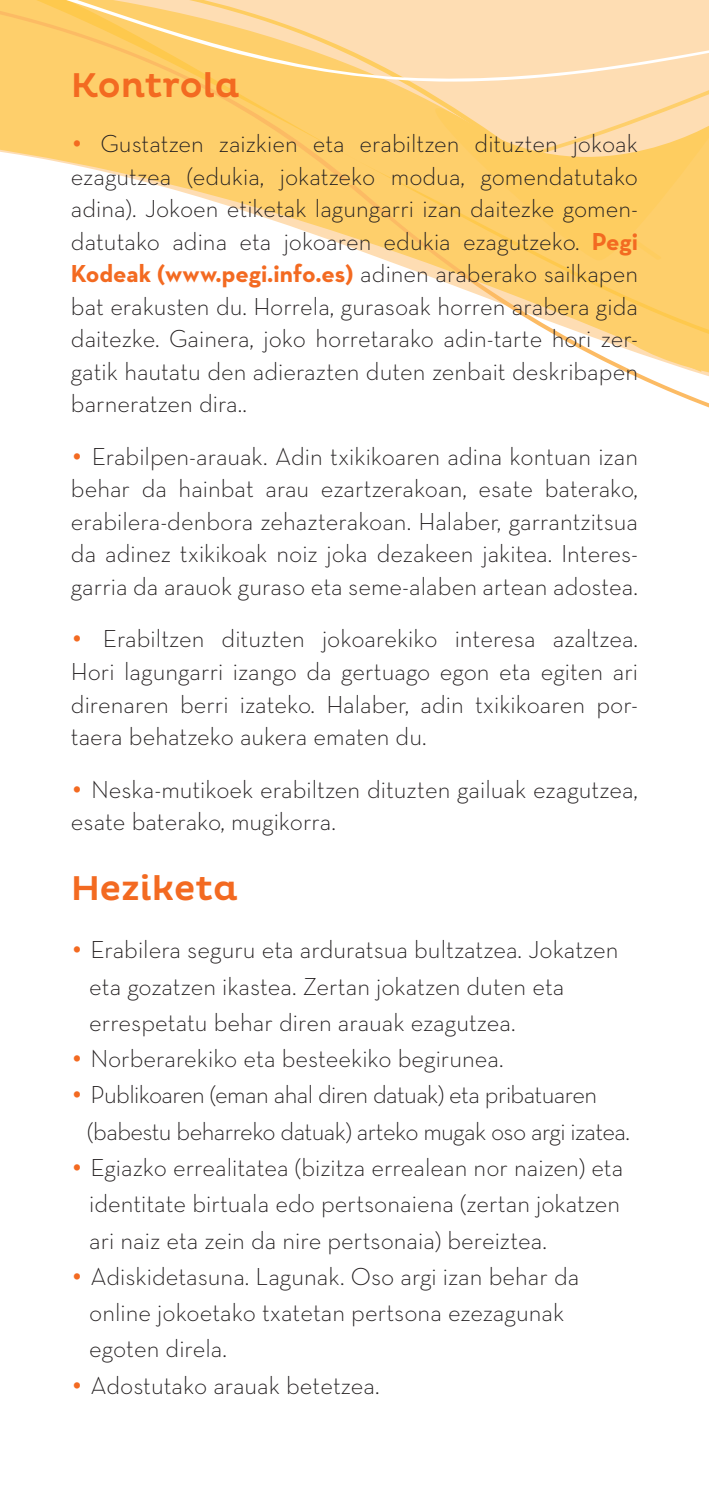
<style>
.page{position:relative;width:709px;height:1489px;background:#fff}
.page>*{position:absolute;margin:0;border:0;box-sizing:border-box;transform-origin:0 0}
.t1{font:500 35px "Pluto";color:#f36a21}
.t2{font:300 25px/32.5px "Neutra Text";color:#231f20}
.t3{font:300 25px/36.2px "Neutra Text";letter-spacing:-.025em;color:#231f20}
.s1{font-family:"Gill Sans";color:#f36a21}
.s2{font-weight:700;color:#f36a21}
</style>
<div class="page">
<svg style="left:0;top:0;width:709px;height:400px"></svg>
<div style="left:118px;top:82px;width:229px;height:103px;background:#fecf6b"></div>
<svg style="left:1px;top:0;width:708px;height:82px;background:#fdd691"></svg>
<svg style="left:347px;top:49px;width:362px;height:214px;background:#fdd484"></svg>
<p class="t1" style="left:71px;top:65px;width:170px">Kontrola</p>
<p class="t2" style="left:71px;top:127px;width:568px;text-align:justify"><span class="s1">•</span> Gustatzen zaizkien eta erabiltzen dituzten jokoak ezagutzea (edukia, jokatzeko modua, gomendatutako adina). Jokoen etiketak lagungarri izan daitezke gomen&shy;datutako adina eta jokoaren edukia ezagutzeko. <span class="s2">Pegi Kodeak (www.pegi.info.es)</span> adinen araberako sailkapen bat erakusten du. Horrela, gurasoak horren arabera gida daitezke. Gainera, joko horretarako adin-tarte hori zer&shy;gatik hautatu den adierazten duten zenbait deskribapen barneratzen dira..</p>
<p class="t2" style="left:71px;top:439px;width:568px;text-align:justify"><span class="s1">•</span> Erabilpen-arauak. Adin txikikoaren adina kontuan izan behar da hainbat arau ezartzerakoan, esate baterako, erabilera-denbora zehazterakoan. Halaber, garrantzitsua da adinez txikikoak noiz joka dezakeen jakitea. Interes&shy;garria da arauok guraso eta seme-alaben artean adostea.</p>
<p class="t2" style="left:71px;top:622px;width:568px;text-align:justify"><span class="s1">•</span> Erabiltzen dituzten jokoarekiko interesa azaltzea.<br>Hori lagungarri izango da gertuago egon eta egiten ari direnaren berri izateko. Halaber, adin txikikoaren por&shy;taera behatzeko aukera ematen du.</p>
<p class="t2" style="left:71px;top:772px;width:568px"><span class="s1">•</span> Neska-mutikoek erabiltzen dituzten gailuak ezagutzea, esate baterako, mugikorra.</p>
<p class="t1" style="left:71px;top:867px;width:169px">Heziketa</p>
<p class="t2" style="left:89px;top:931px;width:531px;line-height:36.2px;text-indent:-18px"><span class="s1">•</span> Erabilera seguru eta arduratsua bultzatzea. Jokatzen eta gozatzen ikastea. Zertan jokatzen duten eta errespetatu behar diren arauak ezagutzea.</p>
<p class="t2" style="left:71px;top:1041px;width:434px"><span class="s1">•</span> Norberarekiko eta besteekiko begirunea.</p>
<p class="t3" style="left:87px;top:1076px;width:544px;text-indent:-16px"><span class="s1">•</span> Publikoaren (eman ahal diren datuak) eta pribatuaren (babestu beharreko datuak) arteko mugak oso argi izatea.</p>
<p class="t2" style="left:89px;top:1148px;width:535px;line-height:36.2px;text-indent:-18px"><span class="s1">•</span> Egiazko errealitatea (bizitza errealean nor naizen) eta identitate birtuala edo pertsonaiena (zertan jokatzen ari naiz eta zein da nire pertsonaia) bereiztea.</p>
<p class="t2" style="left:89px;top:1257px;width:491px;line-height:36.2px;text-indent:-18px"><span class="s1">•</span> Adiskidetasuna. Lagunak. Oso argi izan behar da online jokoetako txatetan pertsona ezezagunak egoten direla.</p>
<p class="t2" style="left:71px;top:1368px;width:310px"><span class="s1">•</span> Adostutako arauak betetzea.</p>
</div>
